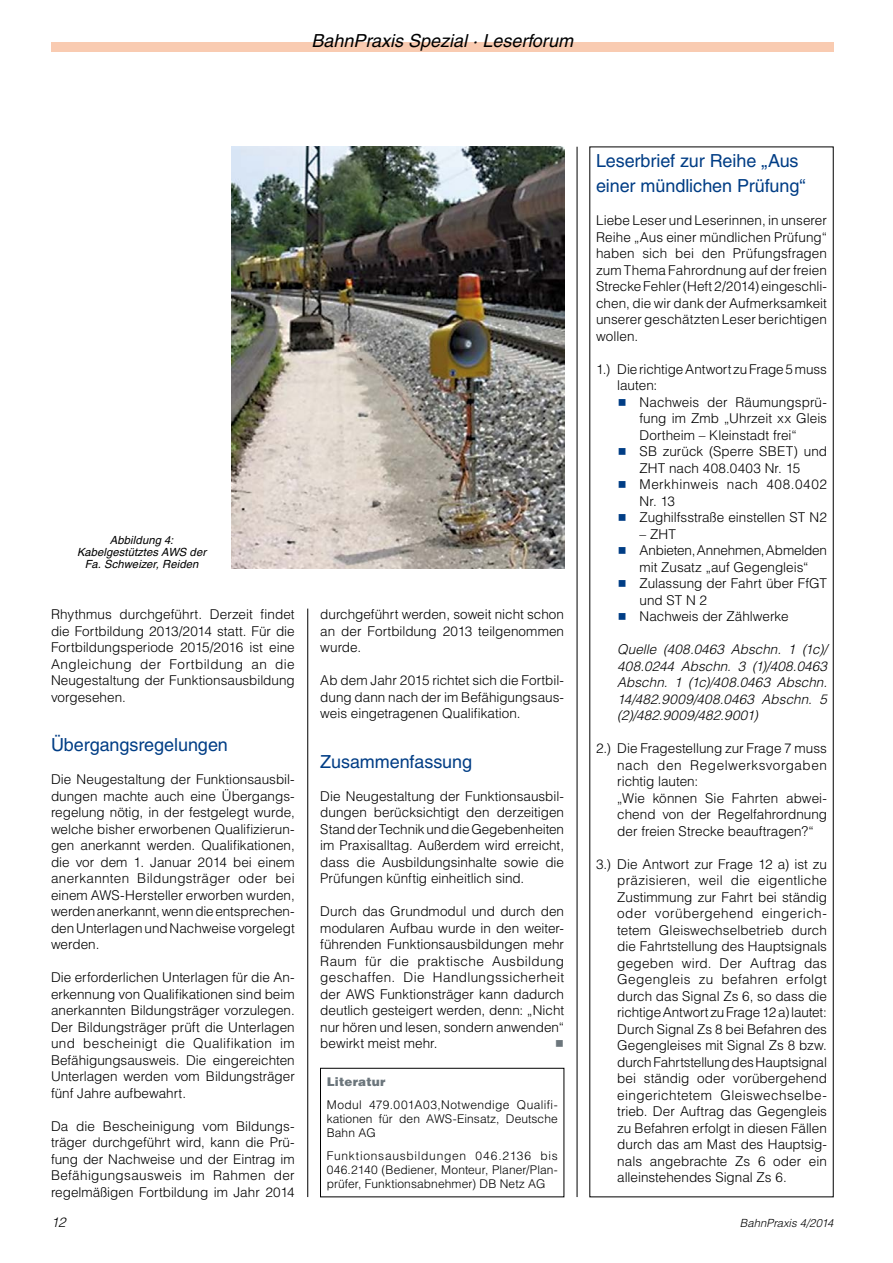
<style>
.page{position:relative;width:893px;height:1263px;background:#fff}
.page>*{position:absolute;margin:0;border:0;box-sizing:border-box;transform-origin:0 0}
.t1{font:18px/24.8px "Helvetica LT";letter-spacing:-.005em;color:#003d85}
.t2{font:italic 18px "Helvetica LT";color:#000}
.t3{font:300 13.5px/16.5px "Helvetica LT";color:#000;text-align:justify}
.t4{font:italic 300 13.5px/16.5px "Helvetica LT";letter-spacing:.01em;color:#000;text-align:justify}
.t5{font:300 13.5px "Helvetica LT";letter-spacing:.03em;color:#000}
.t6{font:13.5px "Universal Newswith Comm Pi";color:#6c767c}
.t7{font:300 12px/14.2px "Helvetica LT";letter-spacing:.005em;color:#000;text-align:justify}
.t8{font:900 12px "Helvetica LT";letter-spacing:.015em;color:#6c767c}
.t9{font:italic 11.25px/12px "Helvetica LT";letter-spacing:.01em;color:#000;text-align:center}
.t10{font:italic 300 11.25px "Helvetica LT";color:#000}
.s1{font-family:"Universal Newswith Comm Pi";font-weight:400;color:#003d85}
</style>
<div class="page">
<div style="left:51px;top:43px;width:782px;height:9px;background:#f9cbb1"></div>
<div style="left:320px;top:1068px;width:244px;height:129px;border:1px solid #000"></div>
<img style="left:232px;top:147px;width:332px;height:421px">
<hr style="left:577px;top:147px;width:1px;height:1050px;background:#000">
<hr style="left:307px;top:609px;width:1px;height:588px;background:#000">
<h1 class="t2" style="left:311px;top:30px;width:263px">BahnPraxis Spezial · Leserforum</h1>
<p class="t9" style="left:77px;top:534px;width:131px">Abbildung 4:<br>Kabelgestütztes AWS der<br>Fa. Schweizer, Reiden</p>
<p class="t3" style="left:51px;top:606px;width:245px">Rhythmus durchgeführt. Derzeit findet die Fortbildung 2013/2014 statt. Für die Fortbildungsperiode 2015/2016 ist eine Angleichung der Fortbildung an die Neugestaltung der Funktionsausbildung vorgesehen.</p>
<h1 class="t1" style="left:51px;top:733px;width:178px">Übergangsregelungen</h1>
<p class="t3" style="left:51px;top:771px;width:245px">Die Neugestaltung der Funktionsausbil&shy;dungen machte auch eine Übergangs&shy;regelung nötig, in der festgelegt wurde, welche bisher erworbenen Qualifizierun&shy;gen anerkannt werden. Qualifikationen, die vor dem 1. Januar 2014 bei einem anerkannten Bildungsträger oder bei einem AWS-Hersteller erworben wurden, werden anerkannt, wenn die entsprechen&shy;den Unterlagen und Nachweise vorgelegt werden.</p>
<p class="t3" style="left:51px;top:969px;width:245px">Die erforderlichen Unterlagen für die An&shy;erkennung von Qualifikationen sind beim anerkannten Bildungsträger vorzulegen.<br>Der Bildungsträger prüft die Unterlagen und bescheinigt die Qualifikation im Befähigungsausweis. Die eingereichten Unterlagen werden vom Bildungsträger fünf Jahre aufbewahrt.</p>
<p class="t3" style="left:51px;top:1118px;width:245px">Da die Bescheinigung vom Bildungs&shy;träger durchgeführt wird, kann die Prü&shy;fung der Nachweise und der Eintrag im Befähigungsausweis im Rahmen der regelmäßigen Fortbildung im Jahr 2014</p>
<p class="t3" style="left:320px;top:606px;width:245px">durchgeführt werden, soweit nicht schon an der Fortbildung 2013 teilgenommen wurde.</p>
<p class="t3" style="left:320px;top:672px;width:245px">Ab dem Jahr 2015 richtet sich die Fortbil&shy;dung dann nach der im Befähigungsaus&shy;weis eingetragenen Qualifikation.</p>
<h1 class="t1" style="left:320px;top:749px;width:153px">Zusammenfassung</h1>
<p class="t3" style="left:320px;top:788px;width:245px">Die Neugestaltung der Funktionsausbil&shy;dungen berücksichtigt den derzeitigen Stand der Technik und die Gegebenheiten im Praxisalltag. Außerdem wird erreicht, dass die Ausbildungsinhalte sowie die Prüfungen künftig einheitlich sind.</p>
<p class="t3" style="left:320px;top:903px;width:245px">Durch das Grundmodul und durch den modularen Aufbau wurde in den weiter&shy;führenden Funktionsausbildungen mehr Raum für die praktische Ausbildung geschaffen. Die Handlungssicherheit der AWS Funktionsträger kann dadurch deutlich gesteigert werden, denn: „Nicht nur hören und lesen, sondern anwenden“ bewirkt meist mehr.</p>
<p class="t6" style="left:556px;top:1038px;width:9px">n</p>
<p class="t8" style="left:327px;top:1074px;width:60px">Literatur</p>
<p class="t7" style="left:327px;top:1097px;width:233px">Modul 479.001A03,Notwendige Qualifi&shy;kationen für den AWS-Einsatz, Deutsche Bahn AG</p>
<p class="t7" style="left:327px;top:1148px;width:233px">Funktionsausbildungen 046.2136 bis 046.2140 (Bediener, Monteur, Planer/Plan&shy;prüfer, Funktionsabnehmer) DB Netz AG</p>
<h1 class="t1" style="left:596px;top:149px;width:211px">Leserbrief zur Reihe „Aus einer mündlichen Prüfung“</h1>
<p class="t3" style="left:596px;top:212px;width:233px">Liebe Leser und Leserinnen, in unserer Reihe „Aus einer mündlichen Prüfung“ haben sich bei den Prüfungsfragen zum Thema Fahrordnung auf der freien Strecke Fehler (Heft 2/2014) eingeschli&shy;chen, die wir dank der Aufmerksamkeit unserer geschätzten Leser berichtigen wollen.</p>
<p class="t3" style="left:596px;top:360px;width:232px">1.) Die richtige Antwort zu Frage 5 muss</p>
<p class="t3" style="left:617px;top:377px;width:42px">lauten:</p>
<p class="t3" style="left:618px;top:393px;width:210px"><span class="s1">n</span> Nachweis der Räumungsprü-</p>
<p class="t3" style="left:639px;top:410px;width:189px">fung im Zmb „Uhrzeit xx Gleis</p>
<p class="t3" style="left:639px;top:426px;width:159px">Dortheim – Kleinstadt frei“</p>
<p class="t3" style="left:618px;top:443px;width:210px"><span class="s1">n</span> SB zurück (Sperre SBET) und</p>
<p class="t3" style="left:639px;top:459px;width:162px">ZHT nach 408.0403 Nr. 15</p>
<p class="t5" style="left:618px;top:476px;width:210px"><span class="s1">n</span> Merkhinweis nach 408.0402</p>
<p class="t3" style="left:639px;top:492px;width:37px">Nr. 13</p>
<p class="t3" style="left:618px;top:509px;width:210px"><span class="s1">n</span> Zughilfsstraße einstellen ST N2</p>
<p class="t3" style="left:639px;top:525px;width:38px">– ZHT</p>
<p class="t3" style="left:618px;top:542px;width:210px"><span class="s1">n</span> Anbieten, Annehmen, Abmelden</p>
<p class="t3" style="left:639px;top:558px;width:170px">mit Zusatz „auf Gegengleis“</p>
<p class="t3" style="left:618px;top:575px;width:210px"><span class="s1">n</span> Zulassung der Fahrt über FfGT</p>
<p class="t3" style="left:639px;top:591px;width:69px">und ST N 2</p>
<p class="t3" style="left:618px;top:608px;width:172px"><span class="s1">n</span> Nachweis der Zählwerke</p>
<p class="t4" style="left:617px;top:641px;width:211px">Quelle (408.0463 Abschn. 1 (1c)/ 408.0244 Abschn. 3 (1)/408.0463<br>Abschn. 1 (1c)/408.0463 Abschn.<br>14/482.9009/408.0463 Abschn. 5 (2)/482.9009/482.9001)</p>
<p class="t3" style="left:617px;top:740px;width:211px;text-align:left;text-indent:-21px">2.) Die Fragestellung zur Frage 7 muss nach den Regelwerksvorgaben richtig lauten:<br>„Wie können Sie Fahrten abwei&shy;chend von der Regelfahrordnung der freien Strecke beauftragen?“</p>
<p class="t3" style="left:617px;top:855px;width:211px;text-indent:-21px">3.) Die Antwort zur Frage 12 a) ist zu präzisieren, weil die eigentliche Zustimmung zur Fahrt bei ständig oder vorübergehend eingerich&shy;tetem Gleiswechselbetrieb durch die Fahrtstellung des Hauptsignals gegeben wird. Der Auftrag das Gegengleis zu befahren erfolgt durch das Signal Zs 6, so dass die richtige Antwort zu Frage 12 a) lautet:<br>Durch Signal Zs 8 bei Befahren des Gegengleises mit Signal Zs 8 bzw. durch Fahrtstellung des Hauptsignal bei ständig oder vorübergehend eingerichtetem Gleiswechselbe&shy;trieb. Der Auftrag das Gegengleis zu Befahren erfolgt in diesen Fällen durch das am Mast des Hauptsig&shy;nals angebrachte Zs 6 oder ein alleinstehendes Signal Zs 6.</p>
<p class="t4" style="left:51px;top:1214px;width:16px">12</p>
<p class="t10" style="left:740px;top:1216px;width:95px">BahnPraxis 4/2014</p>
</div>
